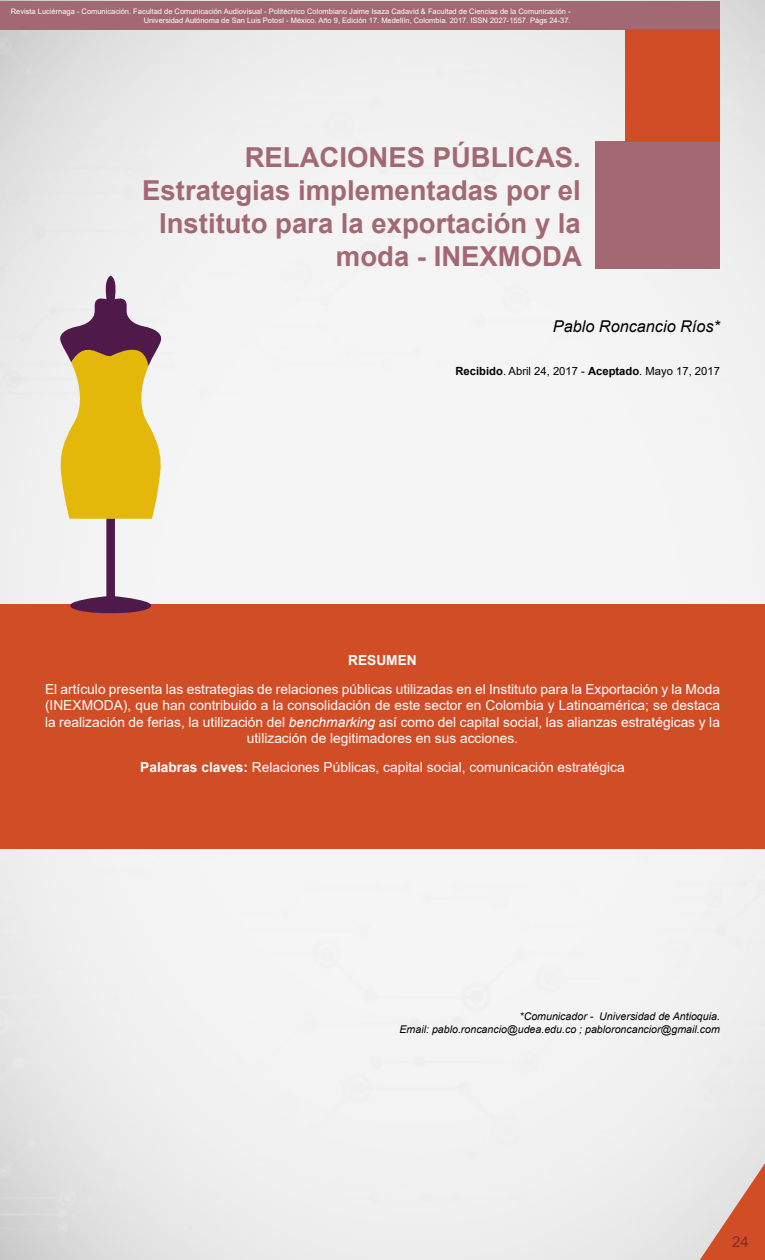
<style>
.page{position:relative;width:765px;height:1260px;background:#fff}
.page>*{position:absolute;margin:0;border:0;box-sizing:border-box;transform-origin:0 0}
.t1{font:700 27.5px/33px "Arial";color:#a36973;text-align:right}
.t2{font:italic 16.25px "Arial";color:#000}
.t3{font:15px "Arial";color:#812c2d}
.t4{font:13.75px/16.5px "Arial";color:#fff;text-align:center}
.t5{font:700 13.75px "Arial";color:#fff}
.t6{font:11.25px "Arial";color:#000}
.t7{font:italic 10.62px/12.8px "Arial";color:#000;text-align:right}
.t8{font:7.5px/9px "Arial";color:#fff;text-align:right}
.s1{font-weight:700}
.s2{font-style:italic}
</style>
<div class="page">
<img style="left:0;top:0;width:765px;height:1260px">
<div style="left:1px;top:1px;width:719px;height:28px;background:#a36973"></div>
<svg style="left:683px;top:1132px;width:82px;height:128px;background:#dfb8ac"></svg>
<div style="left:595px;top:142px;width:125px;height:127px;background:#a36973"></div>
<div style="left:625px;top:29px;width:95px;height:113px;background:#d14d26"></div>
<div style="left:0;top:604px;width:765px;height:245px;background:#d14d26"></div>
<svg style="left:56px;top:276px;width:110px;height:337px"></svg>
<p class="t8" style="left:11px;top:6px;width:561px">Revista Luciérnaga - Comunicación. Facultad de Comunicación Audiovisual - Politécnico Colombiano Jaime Isaza Cadavid &amp; Facultad de Ciencias de la Comunicación -<br>Universidad Autónoma de San Luis Potosí - México. Año 9, Edición 17. Medellín, Colombia. 2017. ISSN 2027-1557. Págs 24-37.</p>
<h1 class="t1" style="left:142px;top:141px;width:441px">RELACIONES PÚBLICAS.<br>Estrategias implementadas por el<br>Instituto para la exportación y la moda - INEXMODA</h1>
<p class="t2" style="left:553px;top:316px;width:169px">Pablo Roncancio Ríos*</p>
<p class="t6" style="left:456px;top:363px;width:266px"><span class="s1">Recibido</span>. Abril 24, 2017 - <span class="s1">Aceptado</span>. Mayo 17, 2017</p>
<p class="t5" style="left:348px;top:650px;width:70px">RESUMEN</p>
<p class="t4" style="left:45px;top:680px;width:677px">El artículo presenta las estrategias de relaciones públicas utilizadas en el Instituto para la Exportación y la Moda (INEXMODA), que han contribuido a la consolidación de este sector en Colombia y Latinoamérica; se destaca la realización de ferias, la utilización del <span class="s2">benchmarking</span> así como del capital social, las alianzas estratégicas y la utilización de legitimadores en sus acciones.</p>
<p class="t4" style="left:140px;top:759px;width:486px"><span class="s1">Palabras claves:</span> Relaciones Públicas, capital social, comunicación estratégica</p>
<p class="t7" style="left:400px;top:1010px;width:322px">*Comunicador - Universidad de Antioquia.<br>Email: pablo.roncancio@udea.edu.co ; pabloroncancior@gmail.com</p>
<p class="t3" style="left:732px;top:1231px;width:18px">24</p>
</div>
